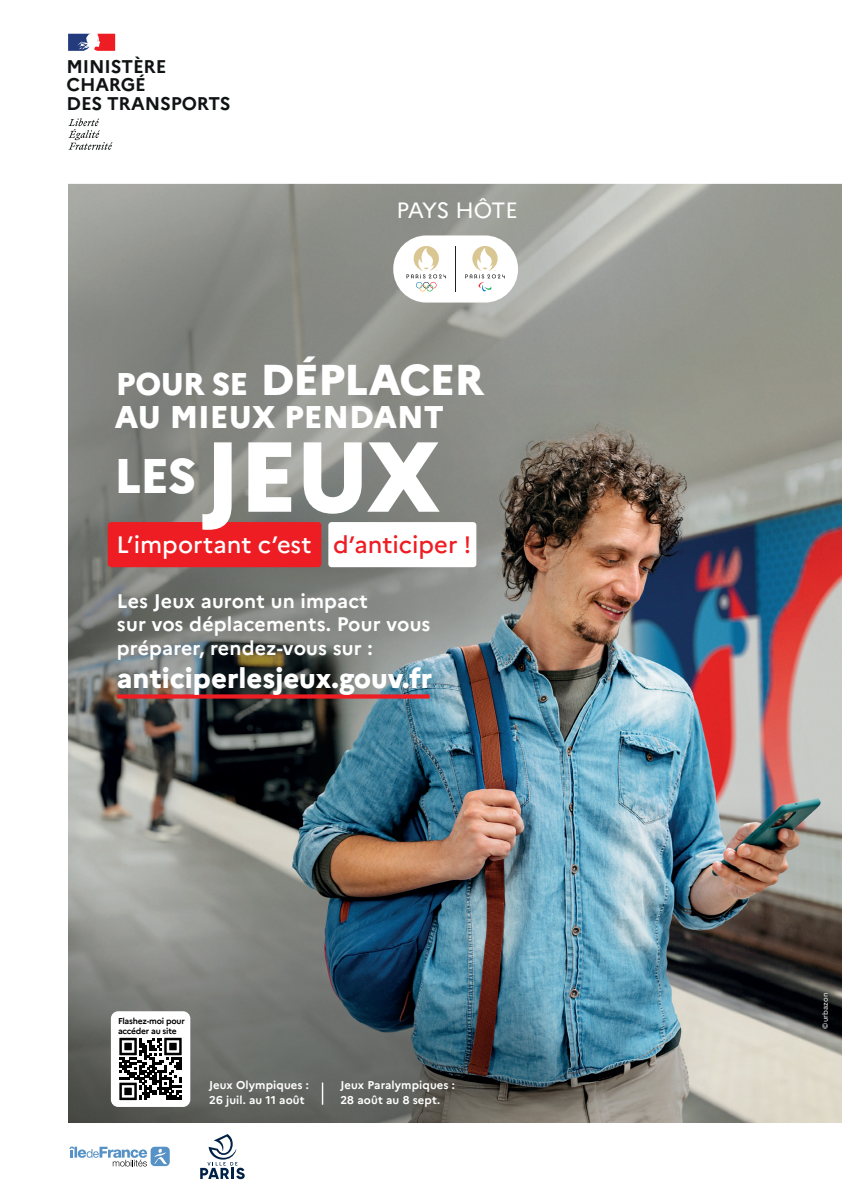
<style>
.page{position:relative;width:842px;height:1191px;background:#fff}
.page>*{position:absolute;margin:0;border:0;box-sizing:border-box;transform-origin:0 0}
.t1{font:800 99.1px "Marianne";color:#fff}
.t2{font:800 48.6px "Marianne";color:#fff}
.t3{font:800 43.1px "Marianne";letter-spacing:-.025em;color:#fff}
.t4{font:800 31.4px "Marianne";color:#fff}
.t5{font:800 27.8px "Marianne";color:#fff}
.t6{font:500 23.7px "Marianne";color:#fff}
.t7{font:22.1px "Marianne";letter-spacing:-.035em;color:#fff}
.t8{font:700 19.6px/23.5px "Marianne";letter-spacing:.01em;color:#fff}
.t9{font:700 18.4px/18.8px "Marianne";letter-spacing:-.01em;color:#0f1313}
.t10{font:700 11.3px/15.5px "Marianne";letter-spacing:.01em;color:#fff}
.t11{font:700 8.5px/9.9px "Marianne";letter-spacing:-.025em;color:#000}
.t12{font:7.3px "Marianne";letter-spacing:.01em;color:#fff}
.s1{font-size:31.4px}
.s2{color:#ee1d23}
</style>
<div class="page">
<img style="left:68px;top:33px;width:774px;height:1147px">
<svg style="left:68px;top:118px;width:45px;height:32px"></svg>
<svg style="left:68px;top:34px;width:47px;height:17px"></svg>
<div style="left:393px;top:235px;width:125px;height:67px;background:#fff;border-radius:33px"></div>
<hr style="left:456px;top:246px;width:1px;height:45px;background:#231f20">
<svg style="left:406px;top:246px;width:40px;height:45px"></svg>
<svg style="left:465px;top:246px;width:40px;height:45px"></svg>
<div style="left:151px;top:1146px;width:19px;height:20px;background:#5692c5;border-radius:4px"></div>
<svg style="left:154px;top:1148px;width:13px;height:16px"></svg>
<svg style="left:69px;top:1146px;width:78px;height:20px"></svg>
<svg style="left:200px;top:1134px;width:45px;height:45px"></svg>
<p class="t9" style="left:67px;top:55px;width:165px">MINISTÈRE<br>CHARGÉ<br>DES TRANSPORTS</p>
<p class="t7" style="left:397px;top:193px;width:123px">PAYS HÔTE</p>
<h3 class="t3" style="left:116px;top:346px;width:370px"><span class="s1">POUR SE</span> DÉPLACER</h3>
<h3 class="t4" style="left:115px;top:392px;width:331px">AU MIEUX PENDANT</h3>
<h1 class="t1" style="left:203px;top:399px;width:239px">JEUX</h1>
<h2 class="t2" style="left:114px;top:438px;width:84px">LES</h2>
<p class="t6" style="left:116px;top:526px;width:357px">L’important c’est <span class="s2">d’anticiper !</span></p>
<p class="t8" style="left:117px;top:587px;width:315px">Les Jeux auront un impact<br>sur vos déplacements. Pour vous préparer, rendez-vous sur :</p>
<h3 class="t5" style="left:117px;top:657px;width:317px">anticiperlesjeux.gouv.fr</h3>
<p class="t11" style="left:118px;top:1015px;width:68px">Flashez-moi pour accéder au site</p>
<p class="t10" style="left:209px;top:1076px;width:101px">Jeux Olympiques :<br>26 juil. au 11 août</p>
<p class="t10" style="left:340px;top:1076px;width:116px">Jeux Paralympiques :<br>28 août au 8 sept.</p>
<p class="t12" style="left:819px;top:1028px;width:37px;rotate:-90deg">©urbazon</p>
</div>
